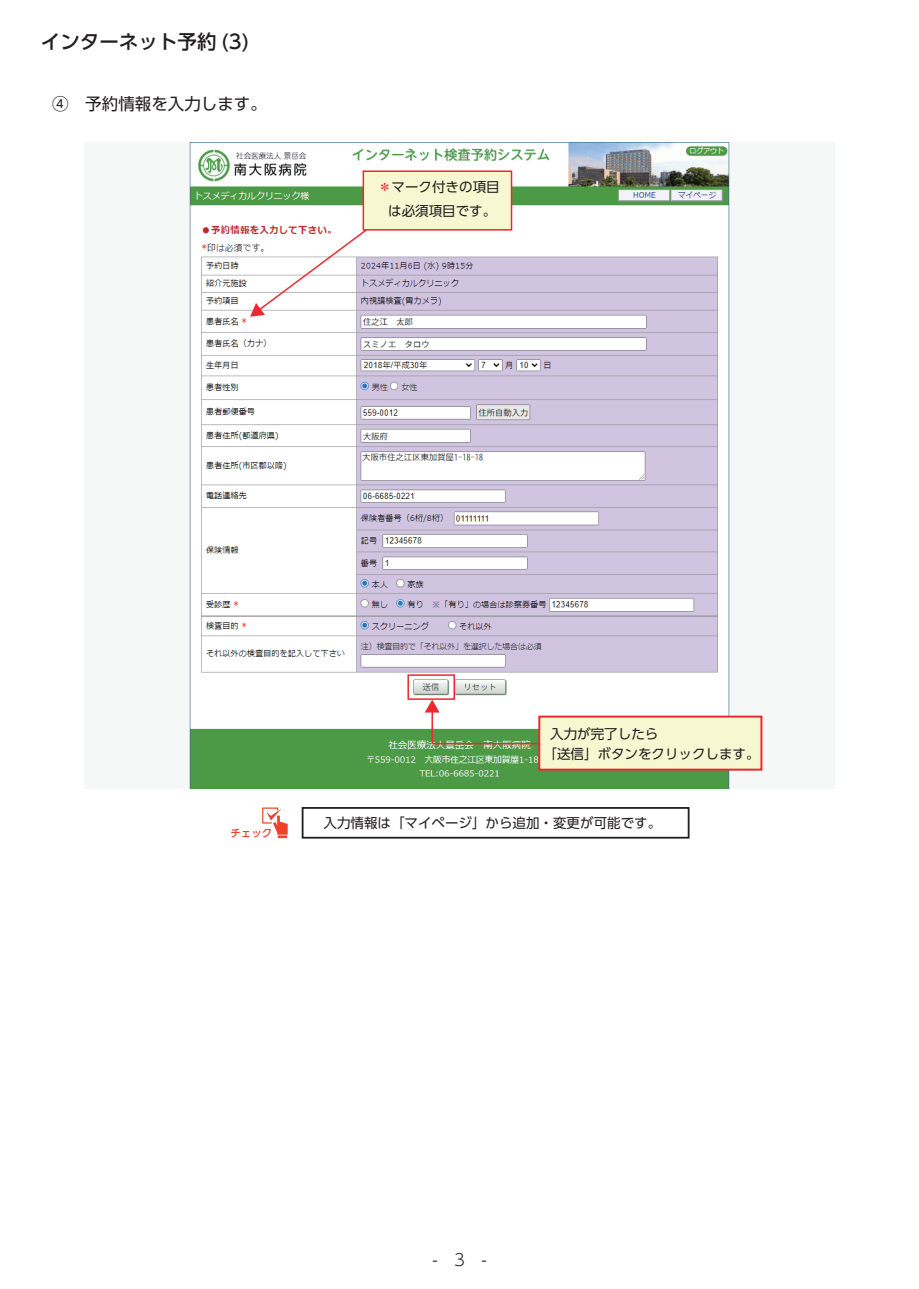
<style>
.page{position:relative;width:919px;height:1289px;background:#fff}
.page>*{position:absolute;margin:0;border:0;box-sizing:border-box;transform-origin:0 0}
.t1{font:500 19.5px "UD Shin Go Pro";color:#231f20}
.t2{font:16.5px "UD Shin Go Pro";color:#231f20}
.t3{font:300 16.5px "UD Shin Go Pro";color:#231f20}
.t4{font:13.5px/23.7px "UD Shin Go Pro";color:#231f20;text-align:center}
.t5{font:500 10.5px "UD Shin Go Pro";color:#ef4129}
.s1{color:#ee2833}
</style>
<div class="page">
<img style="left:189px;top:143px;width:574px;height:645px">
<div style="left:362px;top:170px;width:150px;height:61px;background:#f7f8d2;border:2px solid #ee2833"></div>
<svg style="left:250px;top:228px;width:118px;height:89px"></svg>
<div style="left:407px;top:674px;width:48px;height:26px;border:2px solid #ee2833"></div>
<hr style="left:431px;top:710px;width:2px;height:33px;background:#ee2833">
<svg style="left:424px;top:699px;width:15px;height:13px"></svg>
<hr style="left:432px;top:743px;width:106px;height:1px;background:#ee2833">
<div style="left:538px;top:715px;width:224px;height:55px;background:#f7f8d2;border:2px solid #ee2833"></div>
<div style="left:302px;top:807px;width:387px;height:31px;border:2px solid #231f20"></div>
<svg style="left:262px;top:807px;width:26px;height:31px"></svg>
<h1 class="t1" style="left:41px;top:26px;width:210px">インターネット予約 (3)</h1>
<p class="t2" style="left:52px;top:91px;width:216px">④　予約情報を入力します。</p>
<p class="t4" style="left:378px;top:175px;width:123px"><span class="s1">＊</span>マーク付きの項目は必須項目です。</p>
<p class="t5" style="left:230px;top:824px;width:43px">チェック</p>
<p class="t4" style="left:543px;top:722px;width:217px;line-height:20.7px;text-align:left;text-indent:7px">入力が完了したら<br>「送信」ボタンをクリックします。</p>
<p class="t4" style="left:323px;top:810px;width:339px">入力情報は「マイページ」から追加・変更が可能です。</p>
<p class="t3" style="left:432px;top:1246px;width:56px">-　3　-</p>
</div>
